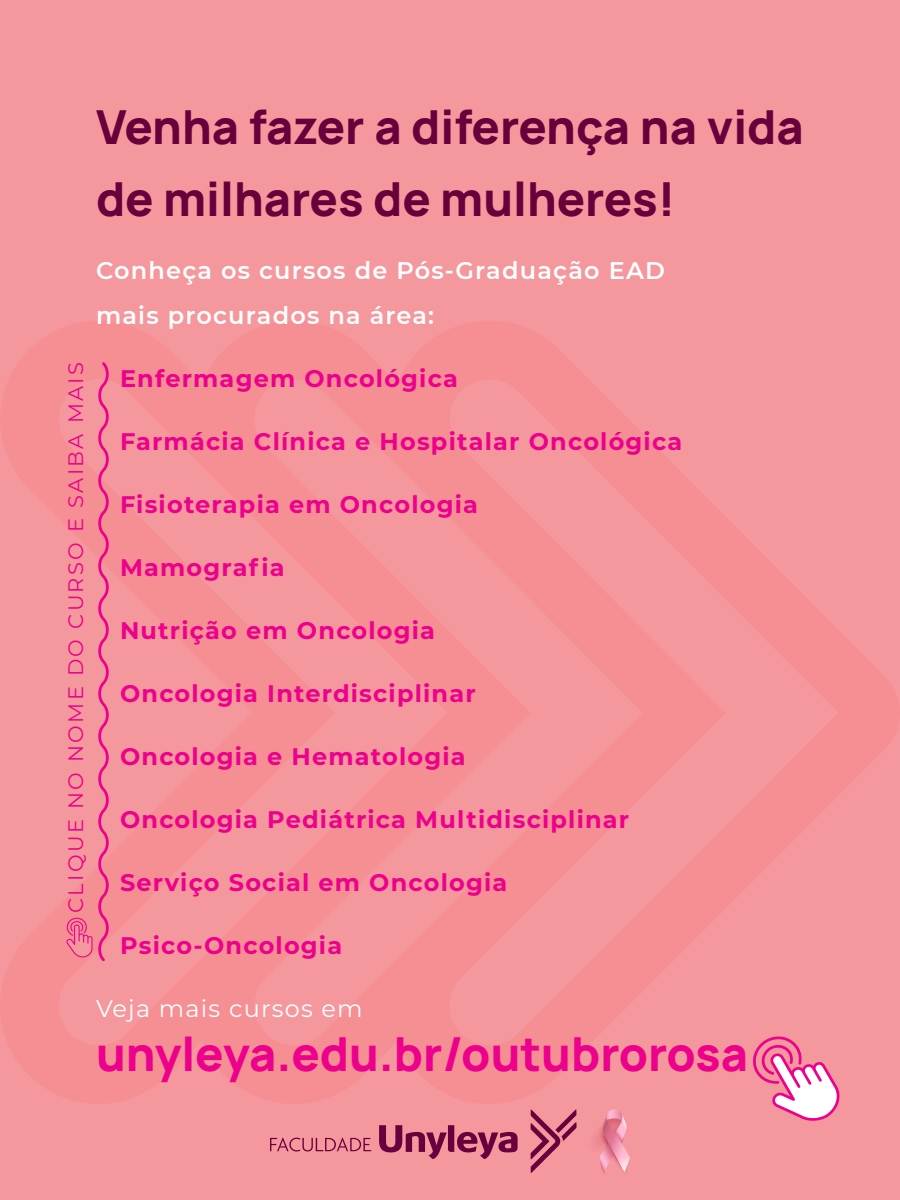
<style>
.page{position:relative;width:900px;height:1200px;background:#f5989d}
.page>*{position:absolute;margin:0;border:0;box-sizing:border-box;transform-origin:0 0}
.t1{font:800 45px/72px "Manrope 3";color:#68003c}
.t2{font:800 45px "Manrope 3";color:#ec008c}
.t3{font:700 24px "Montserrat";letter-spacing:.05em;color:#ec008c}
.t4{font:600 24px/45px "Montserrat";letter-spacing:.05em;color:#fff}
.t5{font:24px "Montserrat";letter-spacing:.05em;color:#fff}
.t6{font:21px "Montserrat";letter-spacing:.11em;color:#ec008c}
</style>
<div class="page">
<svg style="left:379px;top:1125px;width:139px;height:34px"></svg>
<svg style="left:531px;top:1109px;width:46px;height:64px"></svg>
<svg style="left:270px;top:1138px;width:101px;height:13px"></svg>
<svg style="left:595px;top:1110px;width:35px;height:64px"></svg>
<svg style="left:753px;top:1036px;width:87px;height:85px"></svg>
<svg style="left:66px;top:362px;width:43px;height:600px"></svg>
<h1 class="t1" style="left:96px;top:91px;width:709px">Venha fazer a diferença na vida de milhares de mulheres!</h1>
<p class="t6" style="left:61px;top:913px;width:552px;rotate:-90deg">CLIQUE NO NOME DO CURSO E SAIBA MAIS</p>
<p class="t4" style="left:96px;top:247px;width:571px">Conheça os cursos de Pós-Graduação EAD mais procurados na área:</p>
<p class="t3" style="left:120px;top:361px;width:339px">Enfermagem Oncológica</p>
<p class="t3" style="left:120px;top:424px;width:564px">Farmácia Clínica e Hospitalar Oncológica</p>
<p class="t3" style="left:120px;top:487px;width:359px">Fisioterapia em Oncologia</p>
<p class="t3" style="left:120px;top:550px;width:166px">Mamografia</p>
<p class="t3" style="left:120px;top:613px;width:317px">Nutrição em Oncologia</p>
<p class="t3" style="left:120px;top:676px;width:357px">Oncologia Interdisciplinar</p>
<p class="t3" style="left:120px;top:739px;width:347px">Oncologia e Hematologia</p>
<p class="t3" style="left:120px;top:802px;width:511px">Oncologia Pediátrica Multidisciplinar</p>
<p class="t3" style="left:120px;top:865px;width:389px">Serviço Social em Oncologia</p>
<p class="t3" style="left:120px;top:928px;width:224px">Psico-Oncologia</p>
<p class="t5" style="left:96px;top:992px;width:268px">Veja mais cursos em</p>
<h1 class="t2" style="left:96px;top:1023px;width:654px">unyleya.edu.br/outubrorosa</h1>
</div>
